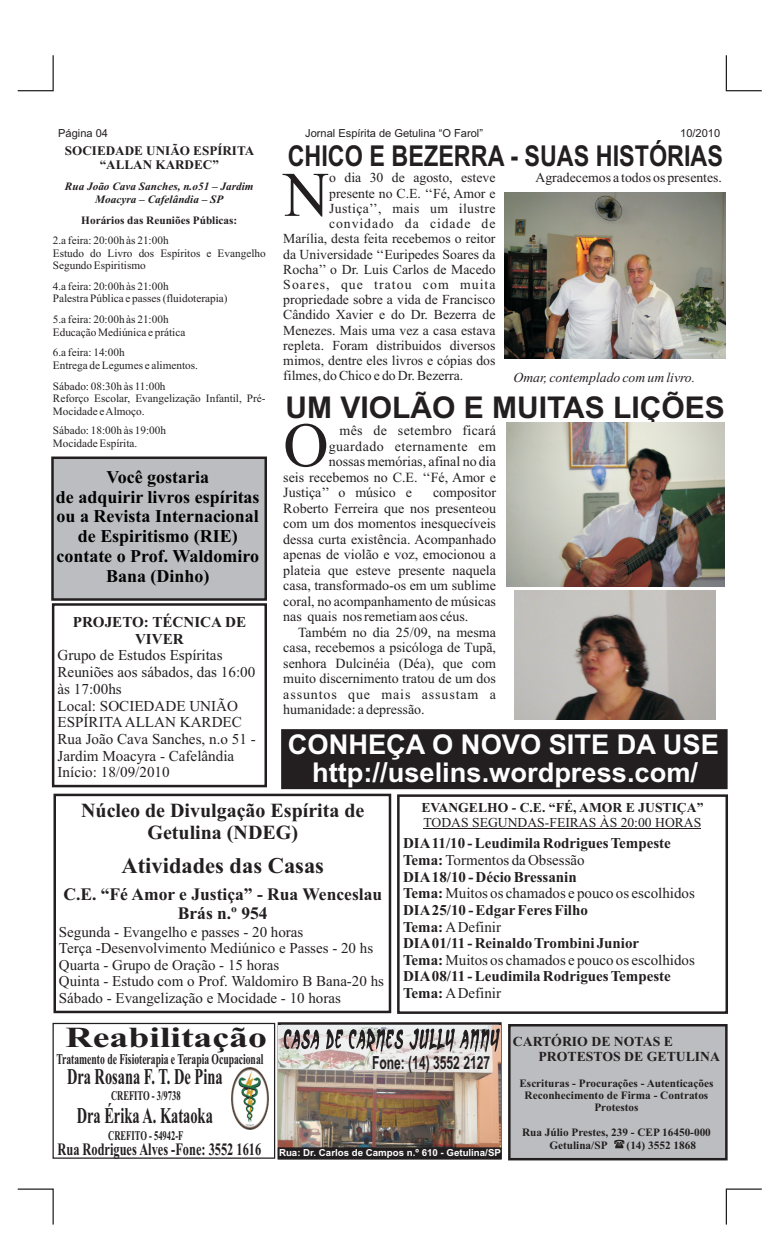
<style>
.page{position:relative;width:765px;height:1260px;background:#fff}
.page>*{position:absolute;margin:0;border:0;box-sizing:border-box;transform-origin:0 0}
.t1{font:63.5px "Times New Roman";color:#231f20}
.t2{font:62.75px "Times New Roman";color:#231f20}
.t3{font:700 30px "Arial";color:#231f20}
.t4{font:700 29.12px "Times New Roman";color:#231f20;scale:1.3 1}
.t5{font:700 28.75px "Arial";color:#231f20;scale:.81 1}
.t6{font:700 27.25px/28.2px "Arial";color:#fff;text-align:center}
.t7{font:700 22.5px "Times New Roman";color:#231f20;scale:.64 1}
.t8{font:700 22.5px "Times New Roman";color:#231f20}
.t9{font:700 20px/22.1px "Times New Roman";color:#231f20;text-align:center}
.t10{font:700 18px/19.9px "Times New Roman";color:#010202;text-align:center}
.t11{font:700 18px "Arial";color:#231f20;scale:.67 1}
.t12{font:700 17.5px/19.4px "Times New Roman";color:#231f20;text-align:center}
.t13{font:700 17.38px "Times New Roman";color:#231f20;scale:.71 1}
.t14{font:15.12px/16.8px "Times New Roman";color:#231f20}
.t15{font:700 15.12px/16.8px "Times New Roman";color:#231f20;text-align:center}
.t16{font:700 15px/16.6px "Times New Roman";color:#231f20}
.t17{font:15px/16.6px "Times New Roman";color:#231f20}
.t18{font:700 14.88px "Times New Roman";color:#231f20;scale:.65 1}
.t19{font:14px/15.5px "Times New Roman";color:#231f20;text-align:justify}
.t20{font:14px "Times New Roman";letter-spacing:.03em;color:#231f20}
.t21{font:14px "Times New Roman";letter-spacing:.025em;color:#231f20}
.t22{font:13.75px "Times New Roman";color:#231f20}
.t23{font:700 13.75px/15.2px "Times New Roman";color:#231f20}
.t24{font:italic 13.75px "Times New Roman";color:#231f20}
.t25{font:13.75px "Times New Roman";letter-spacing:.075em;color:#231f20}
.t26{font:13.75px "Times New Roman";letter-spacing:.03em;color:#231f20}
.t27{font:13.75px "Times New Roman";letter-spacing:.065em;color:#231f20}
.t28{font:13.62px "Times New Roman";color:#231f20}
.t29{font:700 13.62px "Times New Roman";color:#231f20}
.t30{font:700 13.38px "Times New Roman";color:#231f20;scale:.64 1}
.t31{font:700 13.12px/14.5px "Times New Roman";color:#231f20;text-align:center}
.t32{font:11.25px/12.5px "Times New Roman";color:#231f20}
.t33{font:700 11.25px/12.5px "Times New Roman";color:#231f20;text-align:center}
.t34{font:italic 700 11.25px/12.5px "Times New Roman";color:#231f20;text-align:center}
.t35{font:11.12px "Arial";color:#231f20}
.t36{font:700 9.75px "Arial";color:#fff}
.s1{font-weight:400}
.s2{font-weight:700}
</style>
<div class="page">
<div style="left:52px;top:603px;width:215px;height:184px;border:3px solid #231f20"></div>
<div style="left:397px;top:794px;width:331px;height:220px;border:3px solid #231f20"></div>
<svg style="left:725px;top:55px;width:37px;height:37px"></svg>
<svg style="left:17px;top:55px;width:37px;height:37px"></svg>
<svg style="left:17px;top:1188px;width:37px;height:37px"></svg>
<svg style="left:725px;top:1188px;width:37px;height:37px"></svg>
<div style="left:53px;top:1023px;width:222px;height:136px;border:1px solid #231f20"></div>
<img style="left:231px;top:1068px;width:38px;height:62px">
<svg style="left:53px;top:793px;width:339px;height:221px"></svg>
<hr style="left:424px;top:828px;width:277px;height:1px;background:#231f20">
<img style="left:277px;top:1023px;width:451px;height:138px">
<div style="left:51px;top:456px;width:216px;height:145px;background:#bcbdc0"></div>
<img style="left:506px;top:423px;width:219px;height:164px">
<img style="left:504px;top:193px;width:222px;height:166px">
<div style="left:281px;top:729px;width:447px;height:61px;background:#231f20"></div>
<img style="left:515px;top:591px;width:200px;height:129px">
<p class="t35" style="left:58px;top:129px;width:51px">Página 04</p>
<p class="t35" style="left:305px;top:129px;width:179px">Jornal Espírita de Getulina “O Farol”</p>
<p class="t35" style="left:680px;top:129px;width:42px">10/2010</p>
<h3 class="t5" style="left:288px;top:145px;width:539px">CHICO E BEZERRA - SUAS HISTÓRIAS</h3>
<p class="t22" style="left:329px;top:173px;width:168px">o dia 30 de agosto, esteve</p>
<p class="t22" style="left:535px;top:173px;width:188px">Agradecemos a todos os presentes.</p>
<p class="t22" style="left:329px;top:188px;width:168px">presente no C.E. ‘‘Fé, Amor e</p>
<p class="t31" style="left:65px;top:144px;width:191px">SOCIEDADE UNIÃO ESPÍRITA “ALLAN KARDEC”</p>
<p class="t34" style="left:65px;top:181px;width:190px">Rua João Cava Sanches, n.o51 – Jardim<br>Moacyra – Cafelândia – SP</p>
<p class="t33" style="left:81px;top:215px;width:157px">Horários das Reuniões Públicas:</p>
<p class="t32" style="left:53px;top:235px;width:214px">2.a feira: 20:00h às 21:00h<br>Estudo do Livro dos Espíritos e Evangelho<br>Segundo Espiritismo</p>
<p class="t32" style="left:53px;top:281px;width:176px">4.a feira: 20:00h às 21:00h<br>Palestra Pública e passes (fluidoterapia)</p>
<p class="t32" style="left:53px;top:314px;width:134px">5.a feira: 20:00h às 21:00h<br>Educação Mediúnica e prática</p>
<p class="t32" style="left:53px;top:347px;width:147px">6.a feira: 14:00h<br>Entrega de Legumes e alimentos.</p>
<p class="t32" style="left:53px;top:381px;width:214px">Sábado: 08:30h às 11:00h<br>Reforço Escolar, Evangelização Infantil, Pré-<br>Mocidade e Almoço.</p>
<p class="t32" style="left:53px;top:425px;width:115px">Sábado: 18:00h às 19:00h<br>Mocidade Espírita.</p>
<p class="t10" style="left:56px;top:469px;width:205px">Você gostaria<br>de adquirir livros espíritas ou a Revista Internacional de Espiritismo (RIE) contate o Prof. Waldomiro<br>Bana (Dinho)</p>
<h1 class="t1" style="left:283px;top:172px;width:47px">N</h1>
<p class="t26" style="left:329px;top:203px;width:168px">Justiça’’, mais um ilustre</p>
<p class="t27" style="left:329px;top:219px;width:168px">convidado da cidade de</p>
<p class="t22" style="left:283px;top:234px;width:214px">Marília, desta feita recebemos o reitor</p>
<p class="t22" style="left:283px;top:249px;width:214px">da Universidade ‘‘Euripedes Soares da</p>
<p class="t22" style="left:283px;top:264px;width:214px">Rocha’’ o Dr. Luis Carlos de Macedo</p>
<p class="t25" style="left:283px;top:280px;width:214px">Soares, que tratou com muita</p>
<p class="t22" style="left:283px;top:295px;width:214px">propriedade sobre a vida de Francisco</p>
<p class="t22" style="left:283px;top:310px;width:214px">Cândido Xavier e do Dr. Bezerra de</p>
<p class="t22" style="left:283px;top:325px;width:214px">Menezes. Mais uma vez a casa estava</p>
<p class="t22" style="left:283px;top:340px;width:214px">repleta. Foram distribuidos diversos</p>
<p class="t22" style="left:283px;top:356px;width:214px">mimos, dentre eles livros e cópias dos</p>
<p class="t22" style="left:283px;top:371px;width:182px">filmes, do Chico e do Dr. Bezerra.</p>
<p class="t24" style="left:513px;top:372px;width:183px">Omar, contemplado com um livro.</p>
<h3 class="t3" style="left:285px;top:396px;width:441px">UM VIOLÃO E MUITAS LIÇÕES</h3>
<p class="t21" style="left:340px;top:426px;width:158px">mês de setembro ficará</p>
<h2 class="t2" style="left:283px;top:423px;width:47px">O</h2>
<p class="t20" style="left:329px;top:441px;width:169px">guardado eternamente em</p>
<p class="t19" style="left:329px;top:455px;width:169px">nossas memórias, afinal no dia</p>
<p class="t19" style="left:283px;top:471px;width:214px">seis recebemos no C.E. ‘‘Fé, Amor e</p>
<p class="t19" style="left:283px;top:486px;width:130px">Justiça’’ o músico e</p>
<p class="t19" style="left:283px;top:486px;width:214px;text-indent:150px">compositor Roberto Ferreira que nos presenteou com um dos momentos inesquecíveis dessa curta existência. Acompanhado apenas de violão e voz, emocionou a plateia que esteve presente naquela casa, transformado-os em um sublime coral, no acompanhamento de músicas nas quais nos remetiam aos céus.</p>
<p class="t19" style="left:283px;top:626px;width:214px;text-indent:15px">Também no dia 25/09, na mesma casa, recebemos a psicóloga de Tupã, senhora Dulcinéia (Déa), que com muito discernimento tratou de um dos assuntos que mais assustam a humanidade: a depressão.</p>
<p class="t15" style="left:73px;top:615px;width:175px">PROJETO: TÉCNICA DE<br>VIVER</p>
<p class="t14" style="left:58px;top:648px;width:200px">Grupo de Estudos Espíritas<br>Reuniões aos sábados, das 16:00 às 17:00hs<br>Local: SOCIEDADE UNIÃO<br>ESPÍRITAALLAN KARDEC<br>Rua João Cava Sanches, n.o 51 -<br>Jardim Moacyra - Cafelândia<br>Início: 18/09/2010</p>
<h3 class="t6" style="left:288px;top:732px;width:432px">CONHEÇA O NOVO SITE DA USE http://uselins.wordpress.com/</h3>
<h3 class="t9" style="left:81px;top:801px;width:285px">Núcleo de Divulgação Espírita de<br>Getulina (NDEG)</h3>
<h3 class="t8" style="left:122px;top:857px;width:204px">Atividades das Casas</h3>
<p class="t12" style="left:63px;top:886px;width:320px">C.E. “Fé Amor e Justiça” - Rua Wenceslau<br>Brás n.º 954</p>
<p class="t17" style="left:59px;top:925px;width:327px">Segunda - Evangelho e passes - 20 horas<br>Terça -Desenvolvimento Mediúnico e Passes - 20 hs Quarta - Grupo de Oração - 15 horas<br>Quinta - Estudo com o Prof. Waldomiro B Bana-20 hs Sábado - Evangelização e Mocidade - 10 horas</p>
<p class="t29" style="left:421px;top:802px;width:284px">EVANGELHO - C.E. “FÉ, AMOR E JUSTIÇA”</p>
<p class="t28" style="left:424px;top:817px;width:279px">TODAS SEGUNDAS-FEIRAS ÀS 20:00 HORAS</p>
<p class="t16" style="left:403px;top:837px;width:269px">DIA11/10 -Leudimila Rodrigues Tempeste<br>Tema: <span class="s1">Tormentos da Obsessão<br></span>DIA18/10 - Décio Bressanin</p>
<p class="t16" style="left:403px;top:903px;width:293px">DIA25/10 - EdgarFeres Filho<br>Tema: <span class="s1">ADefinir<br></span>DIA01/11 - Reinaldo Trombini Junior<br>Tema:<span class="s1">Muitos os chamados e pouco os escolhidos<br></span>DIA08/11 - Leudimila Rodrigues Tempeste<br>Tema: <span class="s1">ADefinir</span></p>
<p class="t17" style="left:403px;top:886px;width:293px"><span class="s2">Tema:</span> Muitos os chamados e pouco os escolhidos</p>
<h3 class="t4" style="left:66px;top:1028px;width:156px">Reabilitação</h3>
<p class="t18" style="left:56px;top:1054px;width:320px">Tratamento de Fisioterapia e Terapia Ocupacional</p>
<h3 class="t7" style="left:67px;top:1069px;width:245px">Dra Rosana F. T. De Pina</h3>
<p class="t30" style="left:111px;top:1091px;width:110px">CREFITO - 3/9738</p>
<h3 class="t7" style="left:77px;top:1108px;width:214px">Dra Érika A. Kataoka</h3>
<p class="t30" style="left:108px;top:1131px;width:119px">CREFITO - 54942-F</p>
<p class="t13" style="left:58px;top:1143px;width:288px">Rua Rodrigues Alves -Fone: 3552 1616</p>
<p class="t11" style="left:372px;top:1056px;width:178px">Fone: (14) 3552 2127</p>
<p class="t36" style="left:279px;top:1149px;width:223px">Rua: Dr. Carlos de Campos n.º 610 - Getulina/SP</p>
<p class="t23" style="left:539px;top:1035px;width:183px;text-indent:-26px">CARTÓRIO DE NOTAS E<br>PROTESTOS DE GETULINA</p>
<p class="t33" style="left:519px;top:1078px;width:196px">Escrituras - Procurações - Autenticações<br>Reconhecimento de Firma - Contratos<br>Protestos</p>
<p class="t33" style="left:549px;top:1128px;width:163px;text-align:left;text-indent:-27px">Rua Júlio Prestes, 239 - CEP 16450-000<br>Getulina/SP</p>
<p class="t33" style="left:627px;top:1140px;width:71px">(14) 3552 1868</p>
</div>
